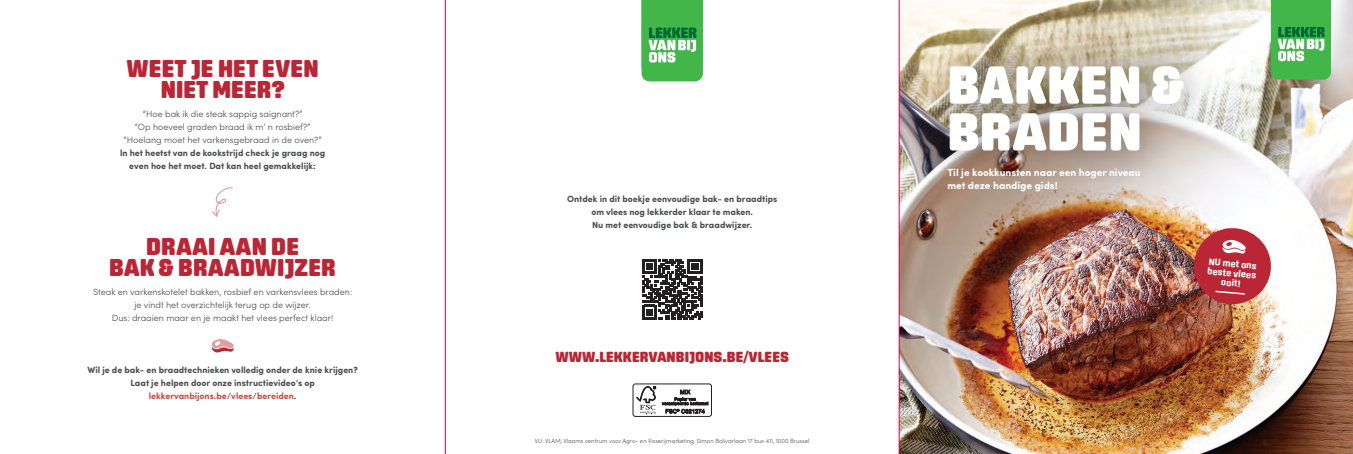
<style>
.page{position:relative;width:1353px;height:454px;background:#fff}
.page>*{position:absolute;margin:0;border:0;box-sizing:border-box;transform-origin:0 0}
.t1{font:900 54.7px/46.8px "Center";color:#fff}
.t2{font:900 25px/21.4px "Center";color:#b92736;text-align:center}
.t3{font:900 15px "Center";color:#b92736}
.Paragraph_Style_2{font:700 10.3px "Sofia Pro";color:#fff}
.t4{font:700 9.7px/9.7px "Center";color:#fff;text-align:center}
.Paragraph_Style_2-2{font:700 9px/13px "Sofia Pro";color:#4b4c4d;text-align:center}
.Paragraph_Style_2-3{font:300 9px/13px "Sofia Pro";color:#4b4c4d;text-align:center}
.Paragraph_Style_2-4{font:300 6px "Sofia Pro";color:#4b4c4d}
.s1{color:#c14c49}
</style>
<div class="page">
<img style="left:899px;top:0;width:453px;height:454px">
<div style="left:632px;top:383px;width:79px;height:33px;border:1px solid #231f20;border-radius:2px"></div>
<svg style="left:636px;top:386px;width:19px;height:28px"></svg>
<svg style="left:661px;top:389px;width:47px;height:24px"></svg>
<hr style="left:445px;top:0;width:1px;height:454px;background:#d80056">
<div style="left:922px;top:39px;width:294px;height:147px;background:#231f20;opacity:.37"></div>
<img style="left:1192px;top:226px;width:80px;height:80px">
<svg style="left:641px;top:0;width:61px;height:81px;background:#54b95d"></svg>
<svg style="left:212px;top:187px;width:21px;height:30px"></svg>
<svg style="left:211px;top:339px;width:23px;height:14px"></svg>
<svg style="left:642px;top:259px;width:60px;height:60px"></svg>
<svg style="left:1270px;top:0;width:60px;height:80px;background:#55b85d"></svg>
<hr style="left:898px;top:0;width:1px;height:454px;background:#d80056">
<p class="t2" style="left:127px;top:57px;width:193px">WEET JE HET EVEN<br>NIET MEER?</p>
<p class="Paragraph_Style_2-3" style="left:143px;top:107px;width:161px">“Hoe bak ik die steak sappig saignant?”</p>
<p class="Paragraph_Style_2-3" style="left:124px;top:120px;width:199px">“Op hoeveel graden braad ik m’ n rosbief?” “Hoelang moet het varkensgebraad in de oven?”</p>
<p class="Paragraph_Style_2-2" style="left:120px;top:145px;width:207px">ln het heetst van de kookstrijd check je graag nog even hoe het moet. Dat kan heel gemakkelijk:</p>
<p class="t2" style="left:109px;top:235px;width:228px">DRAAI AAN DE<br>BAK &amp; BRAADWIJZER</p>
<p class="Paragraph_Style_2-3" style="left:93px;top:284px;width:260px">Steak en varkenskotelet bakken, rosbief en varkensvlees braden:</p>
<p class="Paragraph_Style_2-3" style="left:134px;top:297px;width:178px">je vindt het overzichtelijk terug op de wijzer.</p>
<p class="Paragraph_Style_2-3" style="left:112px;top:310px;width:223px">Dus: draaien maar en je maakt het vlees perfect klaar!</p>
<p class="Paragraph_Style_2-2" style="left:87px;top:362px;width:272px">Wil je de bak- en braadtechnieken volledig onder de knie krijgen?<br>Laat je helpen door onze instructievideo’s op <span class="s1">lekkervanbijons.be/vlees/bereiden</span>.</p>
<p class="Paragraph_Style_2-2" style="left:567px;top:192px;width:212px">Ontdek in dit boekje eenvoudige bak- en braadtips om vlees nog lekkerder klaar te maken.<br>Nu met eenvoudige bak &amp; braadwijzer.</p>
<p class="t3" style="left:555px;top:348px;width:235px">WWW.LEKKERVANBIJONS.BE/VLEES</p>
<p class="Paragraph_Style_2-4" style="left:535px;top:437px;width:276px">VU: VLAM, Vlaams centrum voor Agro- en Visserijmarketing, Simon Bolivarlaan 17 bus 411, 1000 Brussel</p>
<p class="t1" style="left:947px;top:61px;width:239px">BAKKEN &amp;<br>BRADEN</p>
<p class="Paragraph_Style_2" style="left:947px;top:164px;width:195px">Til je kookkunsten naar een hoger niveau</p>
<p class="Paragraph_Style_2" style="left:947px;top:177px;width:112px">met deze handige gids!</p>
<p class="t4" style="left:1208px;top:256px;width:50px;rotate:5deg">NU met ons beste vlees ooit!</p>
</div>
